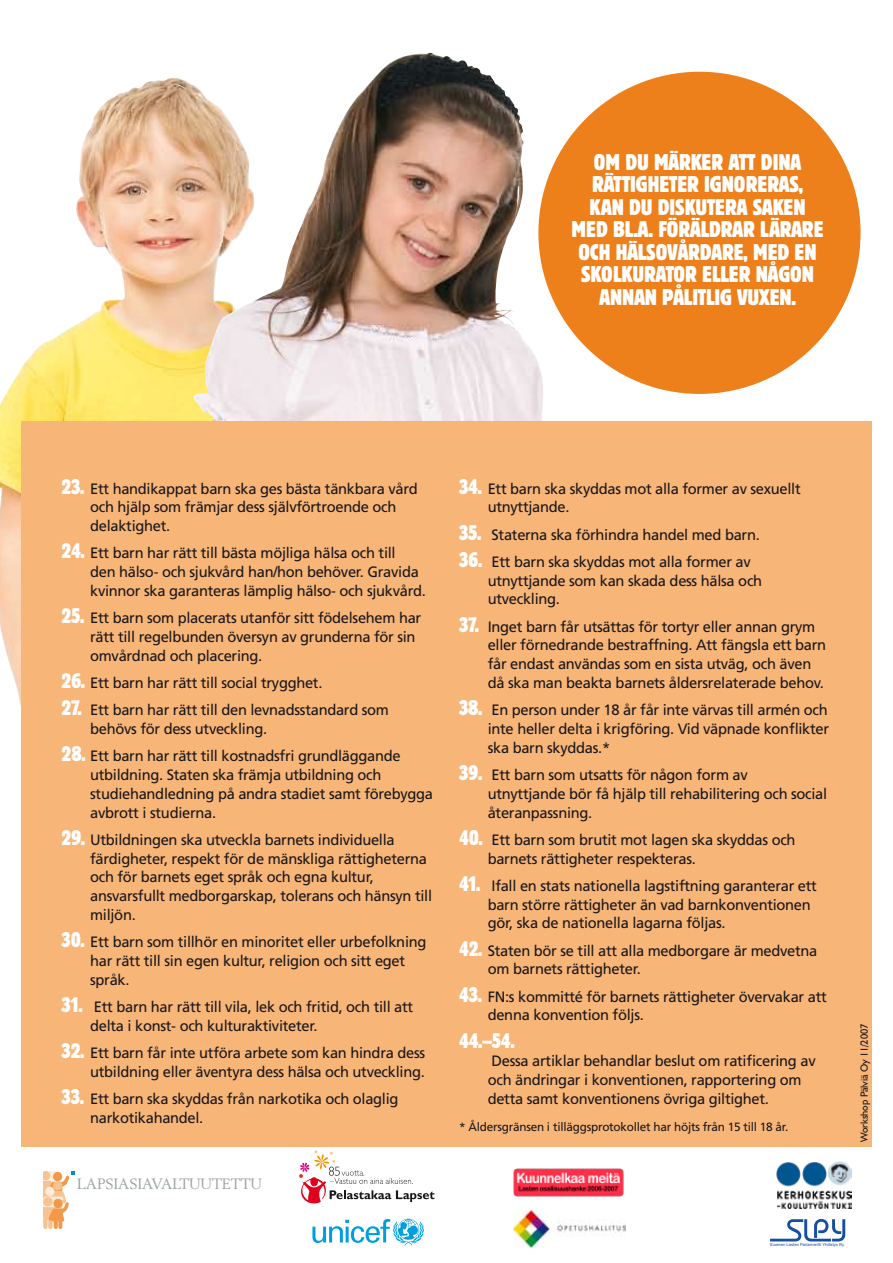
<style>
.page{position:relative;width:893px;height:1263px;background:#fff}
.page>*{position:absolute;margin:0;border:0;box-sizing:border-box;transform-origin:0 0}
.t1{font:condensed 22.5px/22.5px "Block BE";letter-spacing:-.02em;color:#fff;text-align:center}
.t2{font:condensed 21px "Block BE";color:#fff}
.t3{font:15px/18.8px "Frutiger";letter-spacing:-.02em;color:#1a171b}
.t4{font:14.85px "Berling";letter-spacing:-.01em;color:#9ba1a4}
.t5{font:12px "Frutiger";letter-spacing:-.02em;color:#1a171b}
.t6{font:10.5px "Humanist 521 BT";letter-spacing:-.015em;color:#1a171b}
.t7{font:4.2px "Arial";color:#164fa2}
.s1{font-family:"Block BE";font-stretch:condensed;font-size:21px;color:#fff}
</style>
<div class="page">
<img style="left:59px;top:111px;width:133px;height:310px">
<img style="left:192px;top:52px;width:333px;height:369px">
<div style="left:21px;top:421px;width:851px;height:726px;background:#f7b577"></div>
<svg style="left:43px;top:1171px;width:32px;height:58px"></svg>
<svg style="left:312px;top:1219px;width:112px;height:26px"></svg>
<svg style="left:299px;top:1150px;width:135px;height:53px"></svg>
<img style="left:514px;top:1211px;width:112px;height:36px">
<img style="left:513px;top:1168px;width:111px;height:28px">
<img style="left:777px;top:1161px;width:75px;height:47px">
<svg style="left:770px;top:1219px;width:75px;height:22px"></svg>
<div style="left:534px;top:67px;width:331px;height:331px;background:#ee801b;border-radius:50%"></div>
<div style="left:529px;top:63px;width:341px;height:340px;border:9px solid #fff;border-radius:50%"></div>
<h1 class="t1" style="left:572px;top:150px;width:253px">OM DU MÄRKER ATT DINA<br>RÄTTIGHETER IGNORERAS,<br>KAN DU DISKUTERA SAKEN<br>MED BL.A. FÖRÄLDRAR LÄRARE<br>OCH HÄLSOVÅRDARE, MED EN<br>SKOLKURATOR ELLER NÅGON<br>ANNAN PÅLITLIG VUXEN.</h1>
<p class="t3" style="left:90px;top:479px;width:329px;text-indent:-28px"><span class="s1">23.</span> Ett handikappat barn ska ges bästa tänkbara vård och hjälp som främjar dess självförtroende och delaktighet.</p>
<p class="t3" style="left:90px;top:544px;width:337px;text-indent:-28px"><span class="s1">24.</span> Ett barn har rätt till bästa möjliga hälsa och till<br>den hälso- och sjukvård han/hon behöver. Gravida kvinnor ska garanteras lämplig hälso- och sjukvård.</p>
<p class="t3" style="left:90px;top:608px;width:333px;text-indent:-28px"><span class="s1">25.</span> Ett barn som placerats utanför sitt födelsehem har rätt till regelbunden översyn av grunderna för sin omvårdnad och placering.</p>
<p class="t3" style="left:62px;top:673px;width:262px"><span class="s1">26.</span> Ett barn har rätt till social trygghet.</p>
<p class="t3" style="left:90px;top:700px;width:300px;text-indent:-28px"><span class="s1">27.</span> Ett barn har rätt till den levnadsstandard som behövs för dess utveckling.</p>
<p class="t3" style="left:90px;top:746px;width:344px;text-indent:-28px"><span class="s1">28.</span> Ett barn har rätt till kostnadsfri grundläggande utbildning. Staten ska främja utbildning och studiehandledning på andra stadiet samt förebygga avbrott i studierna.</p>
<p class="t3" style="left:90px;top:830px;width:343px;text-indent:-28px"><span class="s1">29.</span> Utbildningen ska utveckla barnets individuella färdigheter, respekt för de mänskliga rättigheterna och för barnets eget språk och egna kultur, ansvarsfullt medborgarskap, tolerans och hänsyn till miljön.</p>
<p class="t3" style="left:90px;top:932px;width:338px;text-indent:-28px"><span class="s1">30.</span> Ett barn som tillhör en minoritet eller urbefolkning har rätt till sin egen kultur, religion och sitt eget språk.</p>
<p class="t3" style="left:90px;top:997px;width:325px;text-indent:-28px"><span class="s1">31.</span> Ett barn har rätt till vila, lek och fritid, och till att delta i konst- och kulturaktiviteter.</p>
<p class="t3" style="left:62px;top:1043px;width:365px;text-align:right"><span class="s1">32.</span> Ett barn får inte utföra arbete som kan hindra dess utbildning eller äventyra dess hälsa och utveckling.</p>
<p class="t3" style="left:90px;top:1089px;width:310px;text-indent:-28px"><span class="s1">33.</span> Ett barn ska skyddas från narkotika och olaglig narkotikahandel.</p>
<p class="t4" style="left:77px;top:1174px;width:187px">LAPSIASIAVALTUUTETTU</p>
<p class="t3" style="left:488px;top:479px;width:314px;text-indent:-28px"><span class="s1">34.</span> Ett barn ska skyddas mot alla former av sexuellt utnyttjande.</p>
<p class="t3" style="left:459px;top:525px;width:302px"><span class="s1">35.</span> Staterna ska förhindra handel med barn.</p>
<p class="t3" style="left:488px;top:552px;width:276px;text-indent:-28px"><span class="s1">36.</span> Ett barn ska skyddas mot alla former av utnyttjande som kan skada dess hälsa och utveckling.</p>
<p class="t3" style="left:488px;top:617px;width:340px;text-indent:-28px"><span class="s1">37.</span> Inget barn får utsättas för tortyr eller annan grym eller förnedrande bestraffning. Att fängsla ett barn får endast användas som en sista utväg, och även då ska man beakta barnets åldersrelaterade behov.</p>
<p class="t3" style="left:488px;top:700px;width:343px;text-align:justify;text-indent:-28px"><span class="s1">38.</span> En person under 18 år får inte värvas till armén och inte heller delta i krigföring. Vid väpnade konflikter ska barn skyddas.*</p>
<p class="t3" style="left:488px;top:765px;width:341px;text-indent:-28px"><span class="s1">39.</span> Ett barn som utsatts för någon form av utnyttjande bör få hjälp till rehabilitering och social återanpassning.</p>
<p class="t3" style="left:488px;top:830px;width:309px;text-indent:-28px"><span class="s1">40.</span> Ett barn som brutit mot lagen ska skyddas och barnets rättigheter respekteras.</p>
<p class="t3" style="left:488px;top:876px;width:331px;text-indent:-28px"><span class="s1">41.</span> Ifall en stats nationella lagstiftning garanterar ett barn större rättigheter än vad barnkonventionen gör, ska de nationella lagarna följas.</p>
<p class="t3" style="left:488px;top:941px;width:331px;text-indent:-28px"><span class="s1">42.</span> Staten bör se till att alla medborgare är medvetna om barnets rättigheter.</p>
<p class="t3" style="left:488px;top:987px;width:341px;text-indent:-28px"><span class="s1">43.</span> FN:s kommitté för barnets rättigheter övervakar att denna konvention följs.</p>
<h2 class="t2" style="left:459px;top:1028px;width:57px">44.–54.</h2>
<p class="t3" style="left:488px;top:1051px;width:329px">Dessa artiklar behandlar beslut om ratificering av och ändringar i konventionen, rapportering om detta samt konventionens övriga giltighet.</p>
<p class="t5" style="left:459px;top:1120px;width:331px">* Åldersgränsen i tilläggsprotokollet har höjts från 15 till 18 år.</p>
<p class="t6" style="left:858px;top:1142px;width:119px;rotate:-90deg">Workshop Pälviä Oy 11/2007</p>
<p class="t7" style="left:770px;top:1242px;width:76px">Suomen Lasten Parlamentti Yhdistys Ry</p>
</div>
